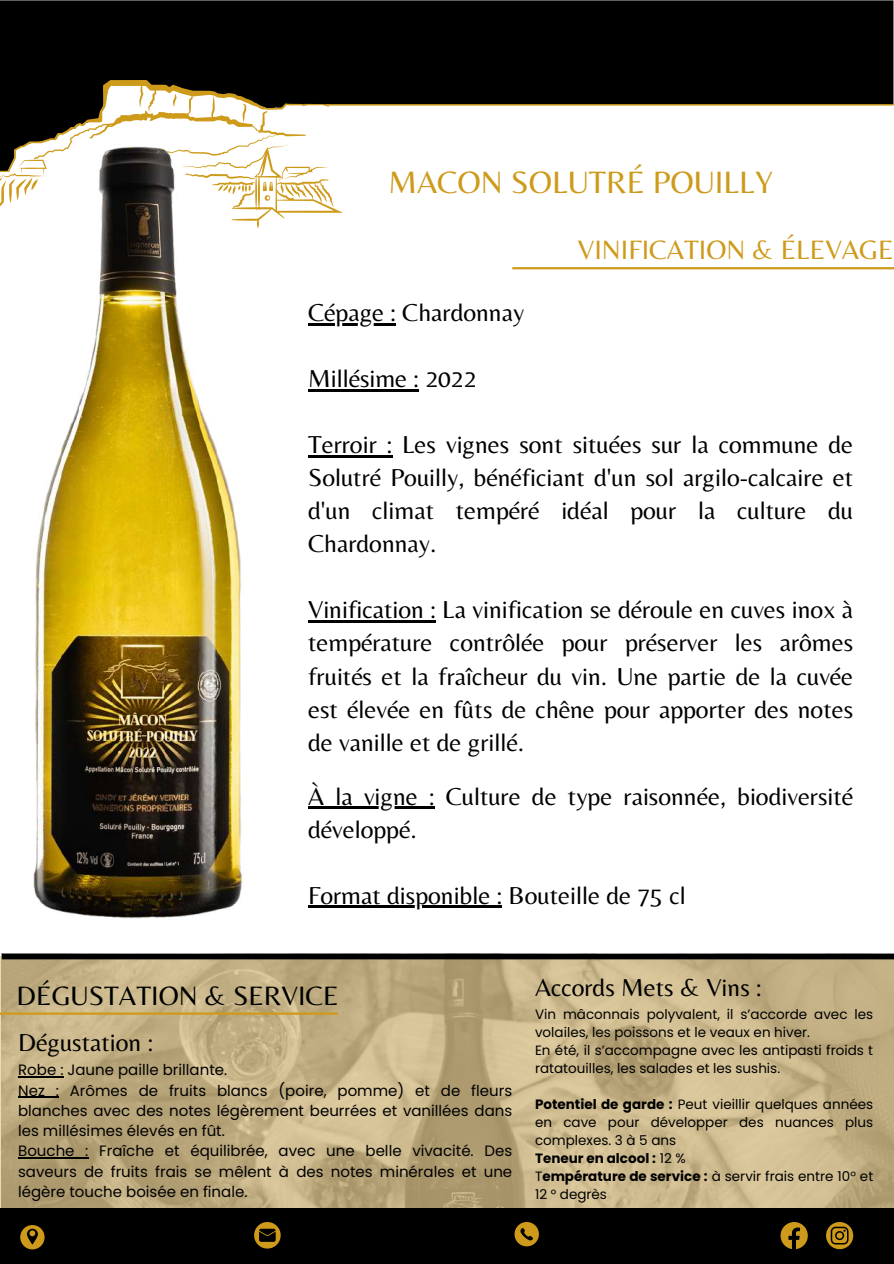
<style>
.page{position:relative;width:894px;height:1264px;background:#fff}
.page>*{position:absolute;margin:0;border:0;box-sizing:border-box;transform-origin:0 0}
.t1{font:32.1px "Belleza";color:#ce9a1b}
.t2{font:27.6px "Belleza";color:#ce9a1b}
.t3{font:27.6px "Belleza";color:#000}
.t4{font:25.5px/33px "Belleza";color:#000;text-align:justify}
.t5{font:15px/20.2px "Poppins";color:#000}
.t6{font:13.5px/18px "Poppins";color:#000}
.s1{font-weight:700}
</style>
<div class="page">
<svg style="left:0;top:956px;width:893px;height:252px;background:#c3b084"></svg>
<div style="left:0;top:1208px;width:893px;height:55px;background:#000"></div>
<div style="left:0;top:0;width:893px;height:104px;background:#000"></div>
<svg style="left:0;top:80px;width:343px;height:139px"></svg>
<hr style="left:324px;top:104px;width:569px;height:2px;background:#ce9a1a">
<svg style="left:780px;top:1222px;width:27px;height:26px"></svg>
<svg style="left:826px;top:1222px;width:26px;height:26px"></svg>
<svg style="left:20px;top:1225px;width:25px;height:24px"></svg>
<svg style="left:254px;top:1222px;width:26px;height:26px"></svg>
<svg style="left:514px;top:1222px;width:24px;height:24px"></svg>
<div style="left:2px;top:953px;width:891px;height:6px;background:#000"></div>
<hr style="left:0;top:1012px;width:338px;height:2px;background:#ce9a1b">
<hr style="left:512px;top:267px;width:381px;height:2px;background:#ce9a1b">
<img style="left:2px;top:137px;width:274px;height:782px">
<hr style="left:308px;top:323px;width:88px;height:2px;background:#000">
<hr style="left:308px;top:389px;width:111px;height:2px;background:#000">
<hr style="left:308px;top:455px;width:84px;height:2px;background:#000">
<hr style="left:308px;top:620px;width:127px;height:2px;background:#000">
<hr style="left:308px;top:806px;width:126px;height:2px;background:#000">
<hr style="left:308px;top:905px;width:194px;height:2px;background:#000">
<hr style="left:18px;top:1076px;width:45px;height:1px;background:#000">
<hr style="left:18px;top:1096px;width:41px;height:1px;background:#000">
<hr style="left:18px;top:1157px;width:70px;height:1px;background:#000">
<p class="t1" style="left:388px;top:163px;width:386px">MACON SOLUTRÉ POUILLY</p>
<p class="t4" style="left:308px;top:296px;width:217px">Cépage : Chardonnay</p>
<p class="t4" style="left:308px;top:362px;width:170px">Millésime : 2022</p>
<p class="t2" style="left:577px;top:234px;width:317px">VINIFICATION &amp; ÉLEVAGE</p>
<p class="t4" style="left:308px;top:428px;width:546px">Terroir : Les vignes sont situées sur la commune de Solutré Pouilly, bénéficiant d'un sol argilo-calcaire et d'un climat tempéré idéal pour la culture du Chardonnay.</p>
<p class="t4" style="left:308px;top:593px;width:546px">Vinification : La vinification se déroule en cuves inox à température contrôlée pour préserver les arômes fruités et la fraîcheur du vin. Une partie de la cuvée est élevée en fûts de chêne pour apporter des notes de vanille et de grillé.</p>
<p class="t4" style="left:308px;top:779px;width:546px">À la vigne : Culture de type raisonnée, biodiversité développé.</p>
<p class="t4" style="left:308px;top:878px;width:379px">Format disponible : Bouteille de 75 cl</p>
<p class="t3" style="left:17px;top:979px;width:323px">DÉGUSTATION &amp; SERVICE</p>
<p class="t4" style="left:18px;top:1025px;width:136px">Dégustation :</p>
<p class="t5" style="left:18px;top:1059px;width:495px">Robe : Jaune paille brillante.<br>Nez : Arômes de fruits blancs (poire, pomme) et de fleurs blanches avec des notes légèrement beurrées et vanillées dans les millésimes élevés en fût.<br>Bouche : Fraîche et équilibrée, avec une belle vivacité. Des saveurs de fruits frais se mêlent à des notes minérales et une légère touche boisée en finale.</p>
<p class="t4" style="left:535px;top:970px;width:228px">Accords Mets &amp; Vins :</p>
<p class="t6" style="left:535px;top:1004px;width:339px">Vin mâconnais polyvalent, il s’accorde avec les volailes, les poissons et le veaux en hiver.<br>En été, il s’accompagne avec les antipasti froids t ratatouilles, les salades et les sushis.</p>
<p class="t6" style="left:535px;top:1094px;width:339px"><span class="s1">Potentiel de garde :</span> Peut vieillir quelques années en cave pour développer des nuances plus complexes. 3 à 5 ans<br><span class="s1">Teneur en alcool :</span> 12 %<br>T<span class="s1">empérature de service :</span> à servir frais entre 10° et<br>12 ° degrès</p>
</div>
